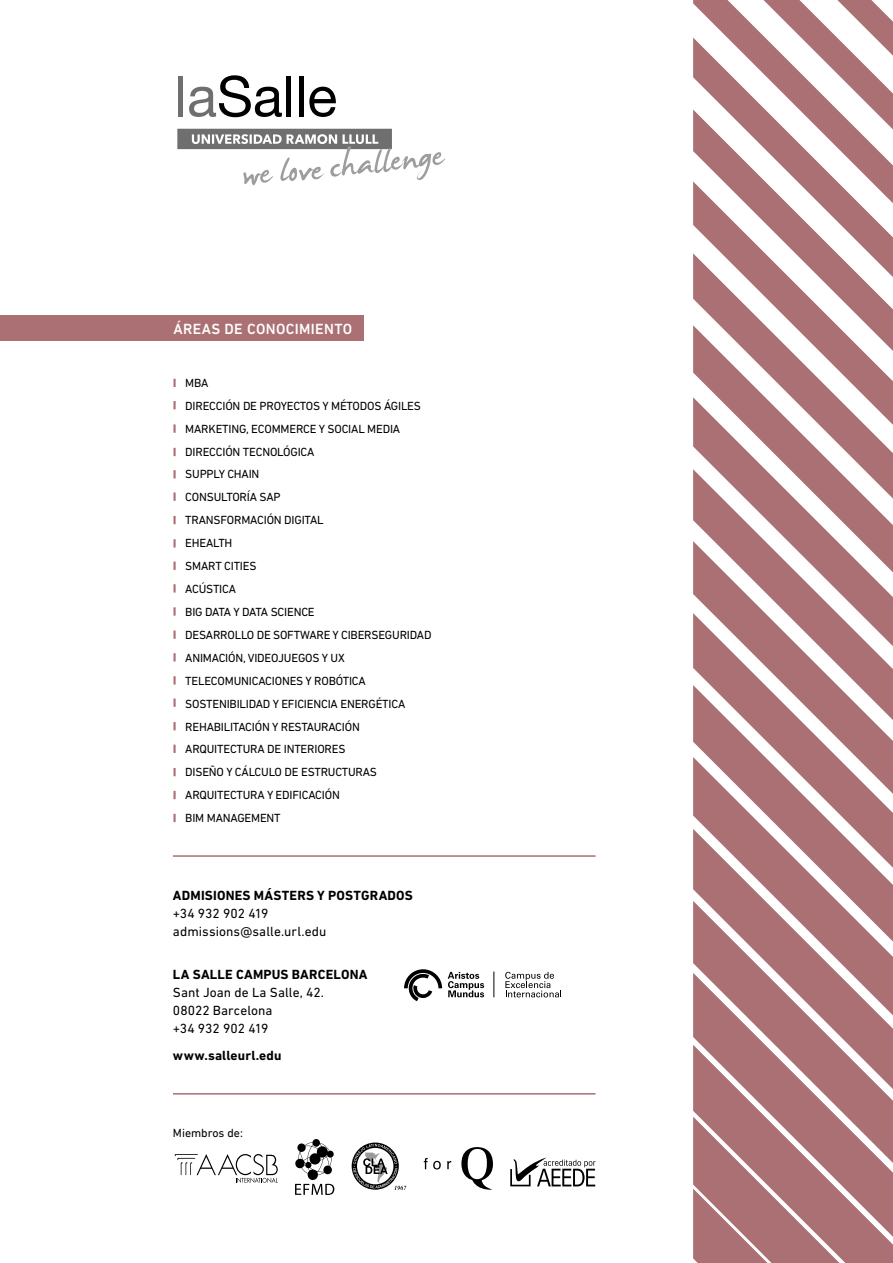
<style>
.page{position:relative;width:893px;height:1263px;background:#fff}
.page>*{position:absolute;margin:0;border:0;box-sizing:border-box;transform-origin:0 0}
.t1{font:500 15px "DIN Next LT Pro";letter-spacing:.025em;color:#fff}
.t2{font:13.5px/18px "DIN Next LT Pro";letter-spacing:.005em;color:#000}
.t3{font:700 13.5px "DIN Next LT Pro";letter-spacing:.015em;color:#000}
.t4{font:12px/23px "DIN Next LT Pro";letter-spacing:-.015em;color:#000}
</style>
<div class="page">
<svg style="left:352px;top:1142px;width:54px;height:48px"></svg>
<svg style="left:424px;top:1158px;width:17px;height:11px"></svg>
<svg style="left:447px;top:1161px;width:4px;height:8px"></svg>
<svg style="left:461px;top:1147px;width:32px;height:43px"></svg>
<svg style="left:295px;top:1139px;width:39px;height:56px"></svg>
<svg style="left:175px;top:1154px;width:103px;height:29px"></svg>
<svg style="left:510px;top:1157px;width:86px;height:29px"></svg>
<hr style="left:173px;top:1093px;width:423px;height:1px;background:#aa7073">
<svg style="left:494px;top:971px;width:1px;height:26px"></svg>
<svg style="left:505px;top:972px;width:56px;height:25px"></svg>
<svg style="left:404px;top:969px;width:38px;height:32px"></svg>
<svg style="left:448px;top:972px;width:36px;height:25px"></svg>
<hr style="left:173px;top:855px;width:423px;height:2px;background:#aa7073">
<svg style="left:173px;top:379px;width:3px;height:8px"></svg>
<svg style="left:173px;top:401px;width:3px;height:8px"></svg>
<svg style="left:173px;top:424px;width:3px;height:9px"></svg>
<svg style="left:173px;top:448px;width:3px;height:8px"></svg>
<svg style="left:173px;top:470px;width:3px;height:8px"></svg>
<svg style="left:173px;top:492px;width:3px;height:9px"></svg>
<svg style="left:173px;top:516px;width:3px;height:8px"></svg>
<svg style="left:173px;top:539px;width:3px;height:9px"></svg>
<svg style="left:173px;top:562px;width:3px;height:8px"></svg>
<svg style="left:173px;top:584px;width:3px;height:8px"></svg>
<svg style="left:173px;top:607px;width:3px;height:9px"></svg>
<svg style="left:173px;top:630px;width:3px;height:9px"></svg>
<svg style="left:173px;top:653px;width:3px;height:8px"></svg>
<svg style="left:173px;top:676px;width:3px;height:8px"></svg>
<svg style="left:173px;top:698px;width:3px;height:9px"></svg>
<svg style="left:173px;top:745px;width:3px;height:8px"></svg>
<svg style="left:173px;top:791px;width:3px;height:8px"></svg>
<svg style="left:173px;top:768px;width:3px;height:8px"></svg>
<svg style="left:173px;top:814px;width:3px;height:8px"></svg>
<svg style="left:173px;top:722px;width:3px;height:8px"></svg>
<div style="left:0;top:316px;width:363px;height:25px;background:#aa7073"></div>
<hr style="left:179px;top:76px;width:4px;height:40px;background:#706f6f">
<svg style="left:189px;top:75px;width:93px;height:42px"></svg>
<hr style="left:287px;top:76px;width:4px;height:40px;background:#000">
<div style="left:299px;top:76px;width:5px;height:40px;background:#000"></div>
<svg style="left:309px;top:87px;width:27px;height:30px"></svg>
<svg style="left:177px;top:129px;width:269px;height:56px"></svg>
<svg style="left:693px;top:1237px;width:200px;height:26px;background:#ae787b"></svg>
<svg style="left:693px;top:1163px;width:200px;height:74px;background:#b17c7e"></svg>
<svg style="left:693px;top:1089px;width:200px;height:74px;background:#b48183"></svg>
<svg style="left:693px;top:1015px;width:200px;height:74px;background:#b58285"></svg>
<svg style="left:693px;top:941px;width:200px;height:74px;fill:#aa7073"></svg>
<svg style="left:693px;top:868px;width:200px;height:73px;fill:#aa7073"></svg>
<svg style="left:693px;top:854px;width:200px;height:14px;fill:#aa7073"></svg>
<svg style="left:693px;top:0;width:200px;height:854px;fill:#aa7073"></svg>
<svg style="left:747px;top:0;width:146px;height:781px;fill:#aa7073"></svg>
<svg style="left:821px;top:0;width:72px;height:707px;fill:#aa7073"></svg>
<p class="t1" style="left:173px;top:320px;width:180px">ÁREAS DE CONOCIMIENTO</p>
<p class="t4" style="left:185px;top:371px;width:248px">MBA<br>DIRECCIÓN DE PROYECTOS Y MÉTODOS ÁGILES<br>MARKETING, ECOMMERCE Y SOCIAL MEDIA<br>DIRECCIÓN TECNOLÓGICA<br>SUPPLY CHAIN<br>CONSULTORÍA SAP<br>TRANSFORMACIÓN DIGITAL<br>EHEALTH<br>SMART CITIES<br>ACÚSTICA<br>BIG DATA Y DATA SCIENCE<br>DESARROLLO DE SOFTWARE Y CIBERSEGURIDAD<br>ANIMACIÓN, VIDEOJUEGOS Y UX<br>TELECOMUNICACIONES Y ROBÓTICA<br>SOSTENIBILIDAD Y EFICIENCIA ENERGÉTICA<br>REHABILITACIÓN Y RESTAURACIÓN<br>ARQUITECTURA DE INTERIORES<br>DISEÑO Y CÁLCULO DE ESTRUCTURAS<br>ARQUITECTURA Y EDIFICACIÓN<br>BIM MANAGEMENT</p>
<p class="t3" style="left:173px;top:887px;width:241px">ADMISIONES MÁSTERS Y POSTGRADOS</p>
<p class="t2" style="left:173px;top:904px;width:155px">+34 932 902 419 admissions@salle.url.edu</p>
<p class="t3" style="left:173px;top:967px;width:196px">LA SALLE CAMPUS BARCELONA</p>
<p class="t2" style="left:173px;top:984px;width:152px">Sant Joan de La Salle, 42.<br>08022 Barcelona<br>+34 932 902 419</p>
<p class="t3" style="left:173px;top:1047px;width:110px">www.salleurl.edu</p>
<p class="t4" style="left:173px;top:1121px;width:71px">Miembros de:</p>
</div>
